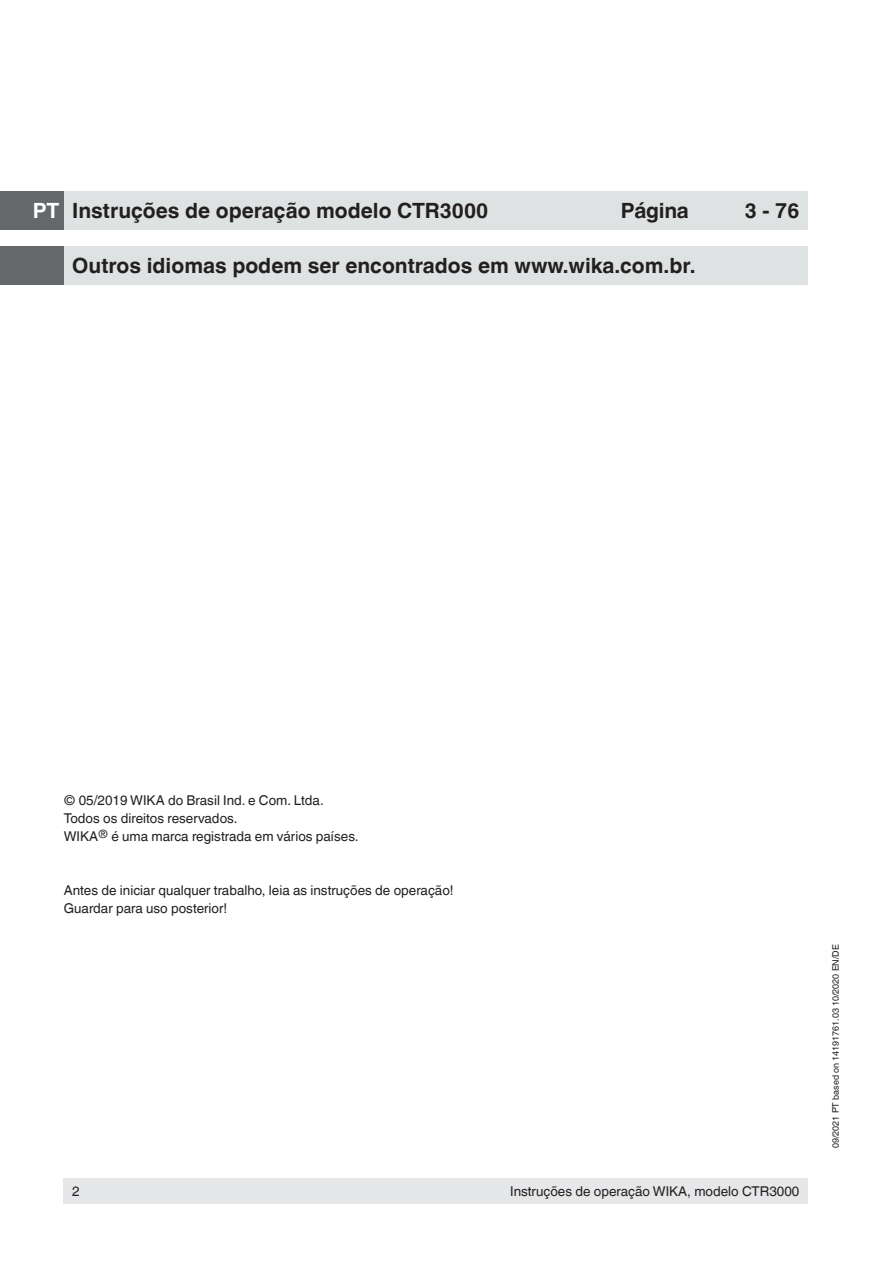
<style>
.page{position:relative;width:893px;height:1263px;background:#fff}
.page>*{position:absolute;margin:0;border:0;box-sizing:border-box;transform-origin:0 0}
.t1{font:700 21px "Helvetica World";color:#231f20}
.t2{font:13.5px/18px "Helvetica World";color:#231f20}
.t3{font:9px "Helvetica World";color:#231f20}
.s1{color:#fff}
</style>
<div class="page">
<div style="left:64px;top:1178px;width:744px;height:25px;background:#e6e7e9"></div>
<div style="left:64px;top:191px;width:744px;height:39px;background:#dfe2e2"></div>
<div style="left:64px;top:247px;width:744px;height:38px;background:#dfe2e2"></div>
<div style="left:0;top:191px;width:64px;height:39px;background:#64686b"></div>
<div style="left:0;top:247px;width:64px;height:38px;background:#64686b"></div>
<h1 class="t1" style="left:33px;top:198px;width:457px"><span class="s1">PT</span> Instruções de operação modelo CTR3000</h1>
<h1 class="t1" style="left:621px;top:198px;width:70px">Página</h1>
<h1 class="t1" style="left:745px;top:198px;width:56px">3 - 76</h1>
<h1 class="t1" style="left:72px;top:254px;width:625px">Outros idiomas podem ser encontrados em www.wika.com.br.</h1>
<p class="t2" style="left:64px;top:791px;width:296px">© 05/2019 WIKA do Brasil Ind. e Com. Ltda.<br>Todos os direitos reservados.<br>WIKA<sup>®</sup> é uma marca registrada em vários países.</p>
<p class="t2" style="left:64px;top:881px;width:391px">Antes de iniciar qualquer trabalho, leia as instruções de operação!<br>Guardar para uso posterior!</p>
<p class="t2" style="left:72px;top:1182px;width:9px">2</p>
<p class="t2" style="left:510px;top:1182px;width:291px">Instruções de operação WIKA, modelo CTR3000</p>
<p class="t3" style="left:830px;top:1148px;width:205px;rotate:-90deg">09/2021 PT based on 14191761.03 10/2020 EN/DE</p>
</div>
